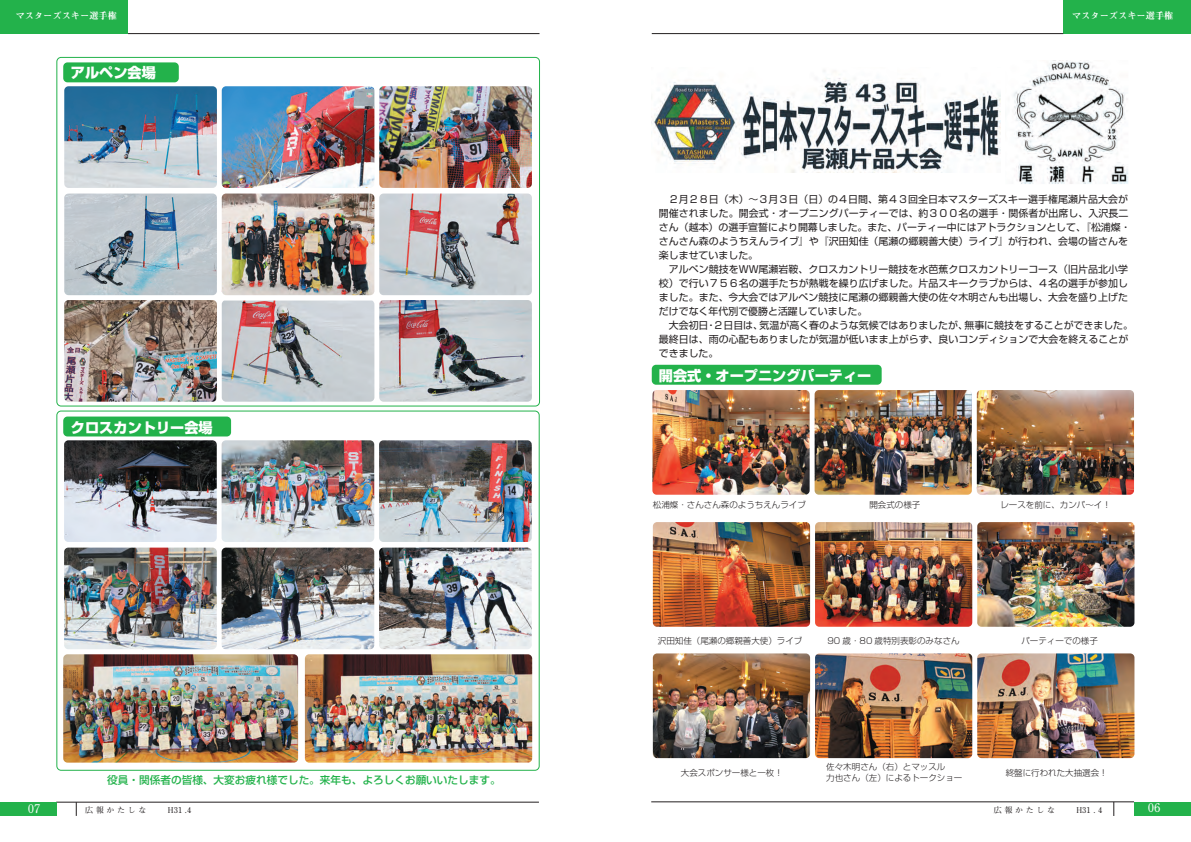
<style>
.page{position:relative;width:1191px;height:842px;background:#fff}
.page>*{position:absolute;margin:0;border:0;box-sizing:border-box;transform-origin:0 0}
.t1{font:800 14.2px "Shin Go Pro";color:#fff}
.t2{font:700 12px "Futo Min A101 Pro";color:#fff}
.t3{font:500 10.6px "Shin Go Pro";color:#23b24b}
.t4{font:9.9px/14px "Shin Go Pro";letter-spacing:.005em;color:#231f20}
.t5{font:9.2px "Midashi Min Pro MA31";color:#fff}
.t6{font:300 8.5px/11px "Shin Go Pro";color:#231f20}
.t7{font:700 8px "Futo Min A101 Pro";color:#231f20}
</style>
<div class="page">
<hr style="left:651px;top:802px;width:483px;height:1px;background:#231f20">
<div style="left:1134px;top:802px;width:57px;height:14px;background:#23b24b"></div>
<svg style="left:1113px;top:802px;width:1px;height:14px"></svg>
<div style="left:1063px;top:0;width:128px;height:34px;background:#23b24b"></div>
<hr style="left:56px;top:802px;width:483px;height:1px;background:#231f20">
<div style="left:0;top:802px;width:57px;height:14px;background:#23b24b"></div>
<svg style="left:76px;top:802px;width:1px;height:14px"></svg>
<div style="left:0;top:0;width:127px;height:34px;background:#23b24b"></div>
<hr style="left:128px;top:33px;width:411px;height:1px;background:#231f20">
<hr style="left:652px;top:33px;width:411px;height:1px;background:#231f20">
<img style="left:652px;top:70px;width:348px;height:103px">
<img style="left:1013px;top:60px;width:115px;height:124px">
<div style="left:63px;top:417px;width:168px;height:19px;background:#23b24b;border-radius:4px"></div>
<div style="left:652px;top:365px;width:229px;height:20px;background:#23b24b;border-radius:4px"></div>
<img style="left:652px;top:390px;width:157px;height:105px">
<img style="left:814px;top:390px;width:157px;height:105px">
<img style="left:976px;top:390px;width:158px;height:105px">
<img style="left:653px;top:522px;width:157px;height:105px">
<img style="left:815px;top:522px;width:157px;height:105px">
<img style="left:977px;top:522px;width:157px;height:105px">
<img style="left:653px;top:653px;width:157px;height:105px">
<img style="left:815px;top:653px;width:157px;height:105px">
<img style="left:977px;top:653px;width:157px;height:105px">
<div style="left:63px;top:62px;width:116px;height:20px;background:#23b24b;border-radius:4px"></div>
<img style="left:64px;top:86px;width:153px;height:102px">
<img style="left:222px;top:86px;width:152px;height:102px">
<img style="left:379px;top:86px;width:153px;height:102px">
<img style="left:64px;top:194px;width:153px;height:101px">
<img style="left:222px;top:194px;width:152px;height:101px">
<img style="left:379px;top:194px;width:153px;height:101px">
<img style="left:64px;top:300px;width:153px;height:102px">
<img style="left:222px;top:301px;width:152px;height:101px">
<img style="left:379px;top:300px;width:153px;height:102px">
<img style="left:64px;top:440px;width:153px;height:102px">
<img style="left:222px;top:440px;width:152px;height:102px">
<img style="left:379px;top:440px;width:153px;height:102px">
<img style="left:64px;top:548px;width:153px;height:101px">
<img style="left:222px;top:548px;width:152px;height:101px">
<img style="left:379px;top:548px;width:153px;height:101px">
<img style="left:63px;top:654px;width:235px;height:109px">
<img style="left:305px;top:654px;width:227px;height:109px">
<p class="t5" style="left:16px;top:8px;width:103px">マスターズスキー選手権</p>
<h1 class="t1" style="left:71px;top:62px;width:87px">アルペン会場</h1>
<h1 class="t1" style="left:71px;top:416px;width:143px">クロスカントリー会場</h1>
<p class="t3" style="left:107px;top:771px;width:395px">役員・関係者の皆様、大変お疲れ様でした。来年も、よろしくお願いいたします。</p>
<p class="t2" style="left:28px;top:799px;width:14px">07</p>
<p class="t7" style="left:85px;top:804px;width:63px">広 報 か た し な</p>
<p class="t7" style="left:168px;top:804px;width:25px">H31 .4</p>
<p class="t5" style="left:1072px;top:8px;width:103px">マスターズスキー選手権</p>
<p class="t4" style="left:659px;top:191px;width:476px">　２月２８日（木）～３月３日（日）の４日間、第４３回全日本マスターズスキー選手権尾瀬片品大会が開催されました。開会式・オープニングパーティーでは、約３００名の選手・関係者が出席し、入沢長二さん（越本）の選手宣誓により開幕しました。また、パーティー中にはアトラクションとして、『松浦燦・さんさん森のようちえんライブ』や『沢田知佳（尾瀬の郷親善大使）ライブ』が行われ、会場の皆さんを楽しませていました。<br>　アルペン競技をＷＷ尾瀬岩鞍、クロスカントリー競技を水芭蕉クロスカントリーコース（旧片品北小学校）で行い７５６名の選手たちが熱戦を繰り広げました。片品スキークラブからは、４名の選手が参加しました。また、今大会ではアルペン競技に尾瀬の郷親善大使の佐々木明さんも出場し、大会を盛り上げただけでなく年代別で優勝と活躍していました。<br>　大会初日・２日目は、気温が高く春のような気候ではありましたが、無事に競技をすることができました。最終日は、雨の心配もありましたが気温が低いまま上がらず、良いコンディションで大会を終えることができました。</p>
<h1 class="t1" style="left:659px;top:364px;width:214px">開会式・オープニングパーティー</h1>
<p class="t6" style="left:653px;top:499px;width:155px">松浦燦・さんさん森のようちえんライブ</p>
<p class="t6" style="left:869px;top:499px;width:53px">開会式の様子</p>
<p class="t6" style="left:1000px;top:499px;width:112px">レースを前に、カンパ～イ！</p>
<p class="t6" style="left:658px;top:635px;width:146px">沢田知佳（尾瀬の郷親善大使）ライブ</p>
<p class="t6" style="left:827px;top:635px;width:134px">90 歳・80 歳特別表彰のみなさん</p>
<p class="t6" style="left:1021px;top:635px;width:78px">パーティーでの様子</p>
<p class="t6" style="left:826px;top:760px;width:138px">佐々木明さん（右）とマッスル<br>力也さん（左）によるトークショー</p>
<p class="t6" style="left:681px;top:766px;width:104px">大会スポンサー様と一枚！</p>
<p class="t6" style="left:1005px;top:766px;width:104px">終盤に行われた大抽選会！</p>
<p class="t7" style="left:993px;top:803px;width:63px">広 報 か た し な</p>
<p class="t7" style="left:1076px;top:803px;width:28px">H31 . 4</p>
<p class="t2" style="left:1147px;top:798px;width:14px">06</p>
</div>
